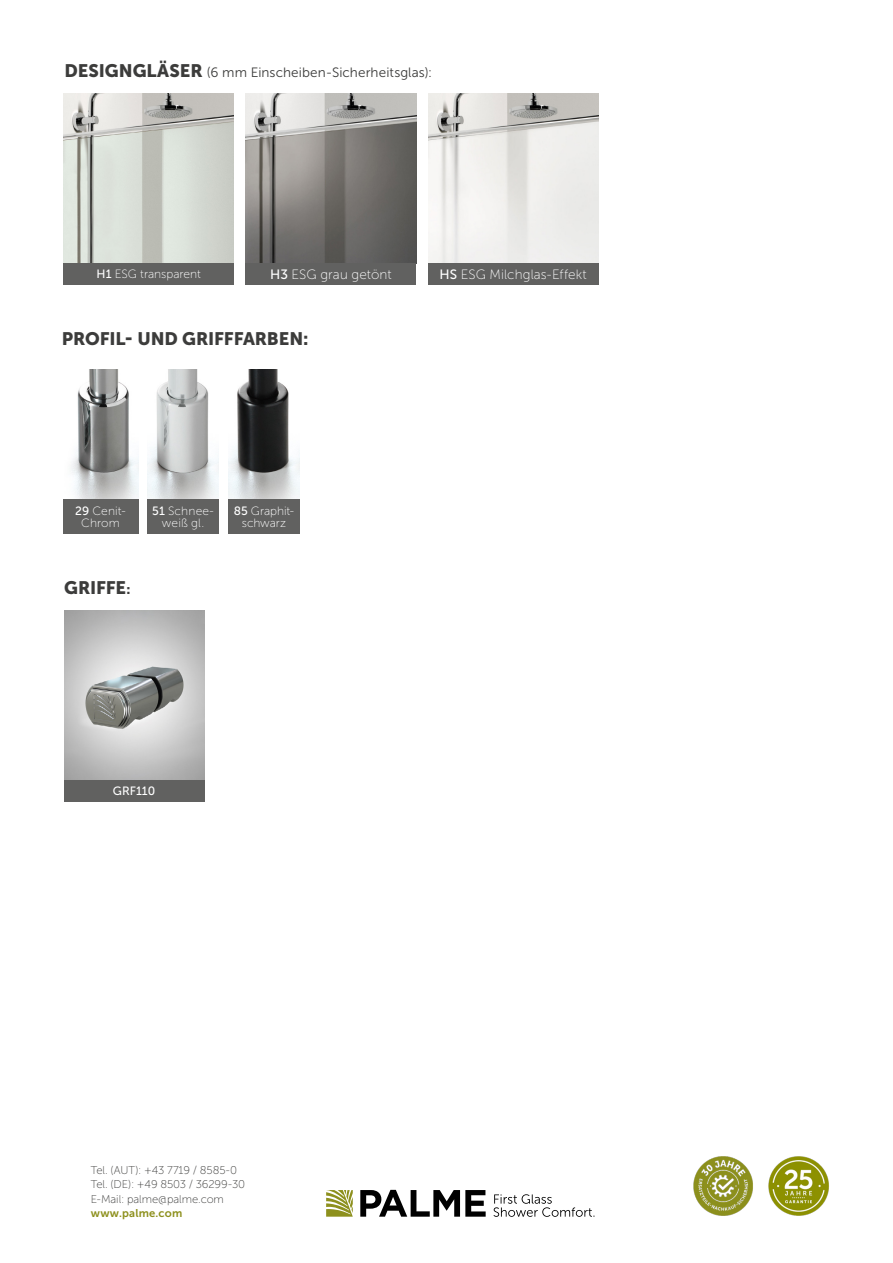
<style>
.page{position:relative;width:893px;height:1263px;background:#fff}
.page>*{position:absolute;margin:0;border:0;box-sizing:border-box;transform-origin:0 0}
.t1{font:18px "Museo Sans 900";letter-spacing:-.01em;color:#3c3c3b}
.t2{font:13.5px "Museo Sans 300";letter-spacing:.005em;color:#3c3c3b}
.t3{font:13.5px "Museo Sans 100";letter-spacing:.01em;color:#fff}
.t4{font:12px/12px "Museo Sans 100";color:#fff;text-align:center}
.t5{font:12px "Museo Sans 500";color:#fff}
.t6{font:11.25px/14.2px "Museo Sans 100";letter-spacing:-.005em;color:#3c3c3b}
.t7{font:11.25px "Museo Sans 700";letter-spacing:.015em;color:#8d901d}
.s1{font-family:"Museo Sans 900";font-size:18px}
.s2{font-family:"Museo Sans 500"}
.s3{font-size:13.5px}
</style>
<div class="page">
<svg style="left:360px;top:1190px;width:126px;height:27px"></svg>
<svg style="left:326px;top:1190px;width:27px;height:27px"></svg>
<svg style="left:493px;top:1194px;width:101px;height:23px"></svg>
<img style="left:768px;top:1156px;width:61px;height:60px">
<img style="left:693px;top:1156px;width:60px;height:60px">
<img style="left:64px;top:93px;width:170px;height:170px">
<img style="left:246px;top:93px;width:170px;height:170px">
<img style="left:71px;top:370px;width:67px;height:129px">
<img style="left:147px;top:370px;width:72px;height:129px">
<img style="left:228px;top:370px;width:72px;height:129px">
<div style="left:63px;top:499px;width:75px;height:35px;background:#616160"></div>
<div style="left:147px;top:499px;width:72px;height:35px;background:#616160"></div>
<div style="left:228px;top:499px;width:72px;height:35px;background:#616160"></div>
<div style="left:64px;top:263px;width:170px;height:21px;background:#616160"></div>
<div style="left:246px;top:263px;width:170px;height:21px;background:#616160"></div>
<img style="left:428px;top:93px;width:170px;height:170px">
<div style="left:428px;top:263px;width:170px;height:21px;background:#616160"></div>
<img style="left:64px;top:610px;width:140px;height:170px">
<div style="left:64px;top:780px;width:140px;height:21px;background:#616160"></div>
<p class="t2" style="left:64px;top:65px;width:369px"><span class="s1">DESIGNGLÄSER</span> (6 mm Einscheiben-Sicherheitsglas):</p>
<p class="t4" style="left:97px;top:268px;width:106px"><span class="s2">H1</span> ESG transparent</p>
<p class="t3" style="left:270px;top:267px;width:123px"><span class="s2">H3</span> ESG grau getönt</p>
<p class="t3" style="left:439px;top:267px;width:149px"><span class="s2">HS</span> ESG Milchglas-Effekt</p>
<h1 class="t1" style="left:62px;top:329px;width:248px">PROFIL- UND GRIFFFARBEN:</h1>
<p class="t4" style="left:75px;top:505px;width:52px"><span class="s2">29</span> Cenit-<br>Chrom</p>
<p class="t4" style="left:152px;top:505px;width:63px"><span class="s2">51</span> Schnee&shy;weiß gl.</p>
<p class="t4" style="left:234px;top:505px;width:62px"><span class="s2">85</span> Graphit&shy;schwarz</p>
<h1 class="t1" style="left:64px;top:578px;width:68px">GRIFFE<span class="s3">:</span></h1>
<p class="t5" style="left:113px;top:784px;width:44px">GRF110</p>
<p class="t6" style="left:91px;top:1163px;width:156px">Tel. (AUT): +43 7719 / 8585-0<br>Tel. (DE): +49 8503 / 36299-30<br>E-Mail: palme@palme.com</p>
<p class="t7" style="left:91px;top:1207px;width:93px">www.palme.com</p>
</div>
